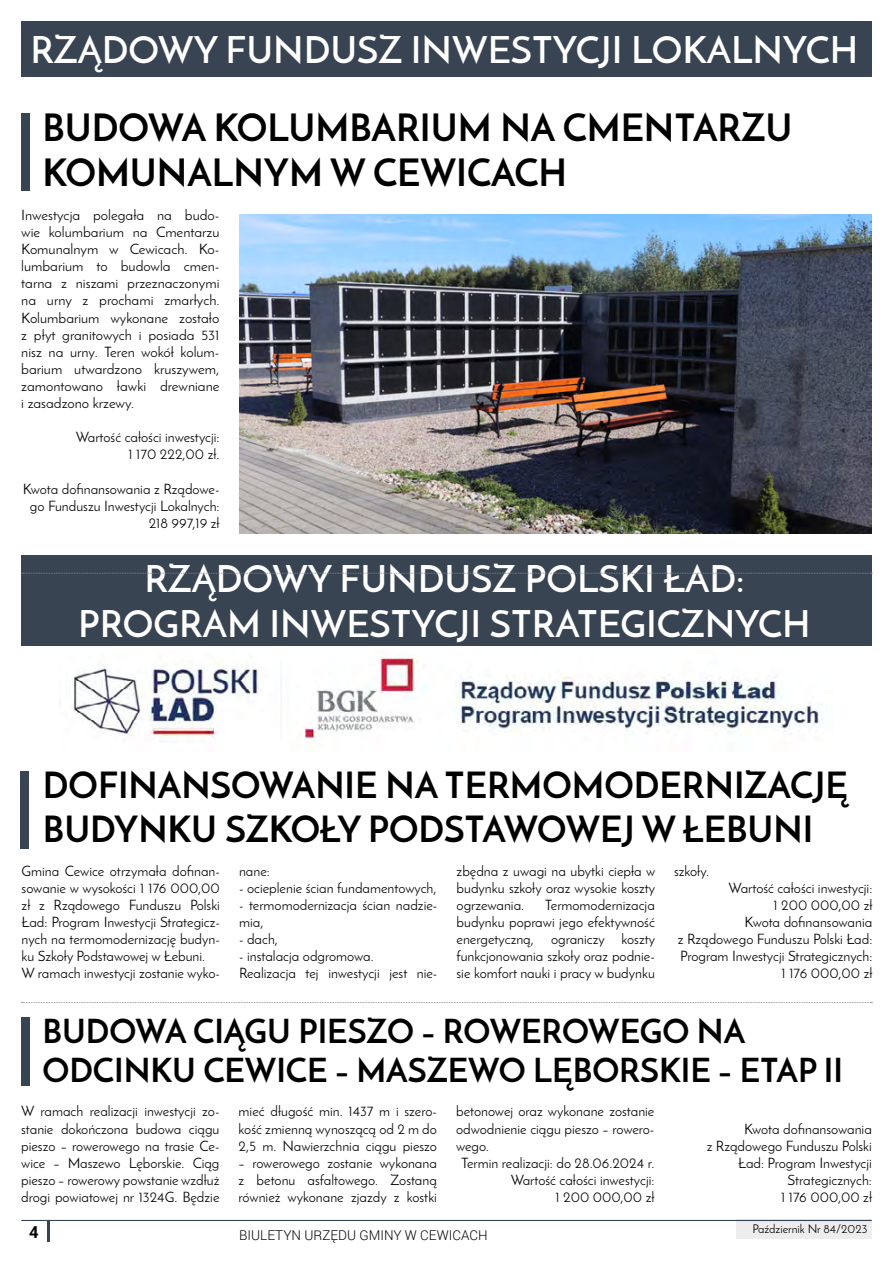
<style>
.page{position:relative;width:893px;height:1263px;background:#fff}
.page>*{position:absolute;margin:0;border:0;box-sizing:border-box;transform-origin:0 0}
.t1{font:600 37.5px/45px "Josefin Sans";color:#fff;text-align:center}
.t2{font:700 37.5px/45px "Josefin Sans";color:#000}
.t3{font:700 36px/43.2px "Josefin Sans";color:#000}
.t4{font:700 33px/39.6px "Josefin Sans";color:#000}
.t5{font:700 16.5px "Roboto";color:#000}
.t6{font:14.25px/17.1px "Josefin Sans";color:#000;text-align:justify}
.t7{font:300 13.5px "Roboto";color:#000}
.t8{font:12px "Josefin Sans";color:#000}
</style>
<div class="page">
<img style="left:73px;top:657px;width:750px;height:94px">
<div style="left:21px;top:555px;width:851px;height:91px;background:#394453"></div>
<svg style="left:22px;top:573px;width:850px;height:1px"></svg>
<svg style="left:22px;top:1002px;width:850px;height:1px"></svg>
<div style="left:21px;top:1018px;width:9px;height:68px;background:#394453"></div>
<div style="left:21px;top:771px;width:8px;height:77px;background:#394453"></div>
<div style="left:21px;top:21px;width:851px;height:56px;background:#394453"></div>
<div style="left:21px;top:113px;width:9px;height:77px;background:#394453"></div>
<img style="left:239px;top:215px;width:633px;height:319px">
<div style="left:736px;top:1220px;width:136px;height:19px;background:#ededed"></div>
<hr style="left:47px;top:1220px;width:3px;height:22px;background:#394453">
<hr style="left:21px;top:1220px;width:851px;height:1px;background:#394453">
<h1 class="t1" style="left:30px;top:27px;width:829px">RZĄDOWY FUNDUSZ INWESTYCJI LOKALNYCH</h1>
<h1 class="t2" style="left:43px;top:105px;width:751px">BUDOWA KOLUMBARIUM NA CMENTARZU<br>KOMUNALNYM W CEWICACH</h1>
<p class="t6" style="left:21px;top:206px;width:200px">Inwestycja polegała na budo&shy;wie kolumbarium na Cmentarzu Komunalnym w Cewicach. Ko&shy;lumbarium to budowla cmen&shy;tarna z niszami przeznaczonymi na urny z prochami zmarłych.<br>Kolumbarium wykonane zostało z płyt granitowych i posiada 531 nisz na urny. Teren wokół kolum&shy;barium utwardzono kruszywem, zamontowano ławki drewniane i zasadzono krzewy.</p>
<p class="t6" style="left:76px;top:429px;width:145px;text-align:right">Wartość całości inwestycji:<br>1 170 222,00 zł.</p>
<p class="t6" style="left:23px;top:480px;width:198px;text-align:right">Kwota dofinansowania z Rządowe&shy;go Funduszu Inwestycji Lokalnych:<br>218 997,19 zł</p>
<h1 class="t1" style="left:78px;top:556px;width:734px">RZĄDOWY FUNDUSZ POLSKI ŁAD:<br>PROGRAM INWESTYCJI STRATEGICZNYCH</h1>
<h2 class="t3" style="left:43px;top:764px;width:806px">DOFINANSOWANIE NA TERMOMODERNIZACJĘ<br>BUDYNKU SZKOŁY PODSTAWOWEJ W ŁEBUNI</h2>
<p class="t6" style="left:22px;top:862px;width:200px;text-align:left">Gmina Cewice otrzymała dofinan&shy;sowanie w wysokości 1 176 000,00 zł z Rządowego Funduszu Polski Ład: Program Inwestycji Strategicz&shy;nych na termomodernizację budyn&shy;ku Szkoły Podstawowej w Łebuni.<br>W ramach inwestycji zostanie wyko-</p>
<p class="t6" style="left:239px;top:862px;width:32px">nane:</p>
<p class="t6" style="left:457px;top:862px;width:200px">zbędna z uwagi na ubytki ciepła w budynku szkoły oraz wysokie koszty ogrzewania.</p>
<p class="t6" style="left:674px;top:862px;width:37px">szkoły.</p>
<p class="t6" style="left:678px;top:879px;width:196px;text-align:right">Wartość całości inwestycji:<br>1 200 000,00 zł<br>Kwota dofinansowania<br>z Rządowego Funduszu Polski Ład:<br>Program Inwestycji Strategicznych:<br>1 176 000,00 zł</p>
<p class="t6" style="left:239px;top:879px;width:199px">- ocieplenie ścian fundamentowych,</p>
<p class="t6" style="left:239px;top:896px;width:200px">- termomodernizacja ścian nadzie&shy;mia,</p>
<p class="t6" style="left:239px;top:930px;width:41px">- dach,</p>
<p class="t6" style="left:239px;top:947px;width:200px">- instalacja odgromowa.<br>Realizacja tej inwestycji jest nie-</p>
<p class="t6" style="left:457px;top:896px;width:200px;text-indent:88px">Termomodernizacja budynku poprawi jego efektywność energetyczną, ograniczy koszty funkcjonowania szkoły oraz podnie&shy;sie komfort nauki i pracy w budynku</p>
<h3 class="t4" style="left:42px;top:1011px;width:802px">BUDOWA CIĄGU PIESZO – ROWEROWEGO NA<br>ODCINKU CEWICE – MASZEWO LĘBORSKIE – ETAP II</h3>
<p class="t6" style="left:21px;top:1103px;width:200px">W ramach realizacji inwestycji zo&shy;stanie dokończona budowa ciągu pieszo – rowerowego na trasie Ce&shy;wice – Maszewo Lęborskie. Ciąg pieszo – rowerowy powstanie wzdłuż drogi powiatowej nr 1324G. Będzie</p>
<p class="t6" style="left:239px;top:1103px;width:200px">mieć długość min. 1437 m i szero&shy;kość zmienną wynoszącą od 2 m do 2,5 m. Nawierzchnia ciągu pieszo</p>
<p class="t6" style="left:456px;top:1103px;width:200px">betonowej oraz wykonane zostanie</p>
<p class="t6" style="left:456px;top:1120px;width:200px">odwodnienie ciągu pieszo – rowero-</p>
<p class="t6" style="left:456px;top:1137px;width:35px">wego.</p>
<p class="t6" style="left:461px;top:1154px;width:195px">Termin realizacji: do 28.06.2024 r.</p>
<p class="t6" style="left:511px;top:1171px;width:145px">Wartość całości inwestycji:</p>
<p class="t6" style="left:555px;top:1188px;width:101px">1 200 000,00 zł</p>
<p class="t6" style="left:707px;top:1120px;width:167px;text-align:right">Kwota dofinansowania<br>z Rządowego Funduszu Polski<br>Ład: Program Inwestycji<br>Strategicznych:<br>1 176 000,00 zł</p>
<p class="t6" style="left:239px;top:1154px;width:200px">– rowerowego zostanie wykonana z betonu asfaltowego. Zostaną również wykonane zjazdy z kostki</p>
<p class="t5" style="left:29px;top:1220px;width:11px">4</p>
<p class="t7" style="left:239px;top:1226px;width:250px">BIULETYN URZĘDU GMINY W CEWICACH</p>
<p class="t8" style="left:752px;top:1222px;width:117px">Październik Nr 84/2023</p>
</div>
